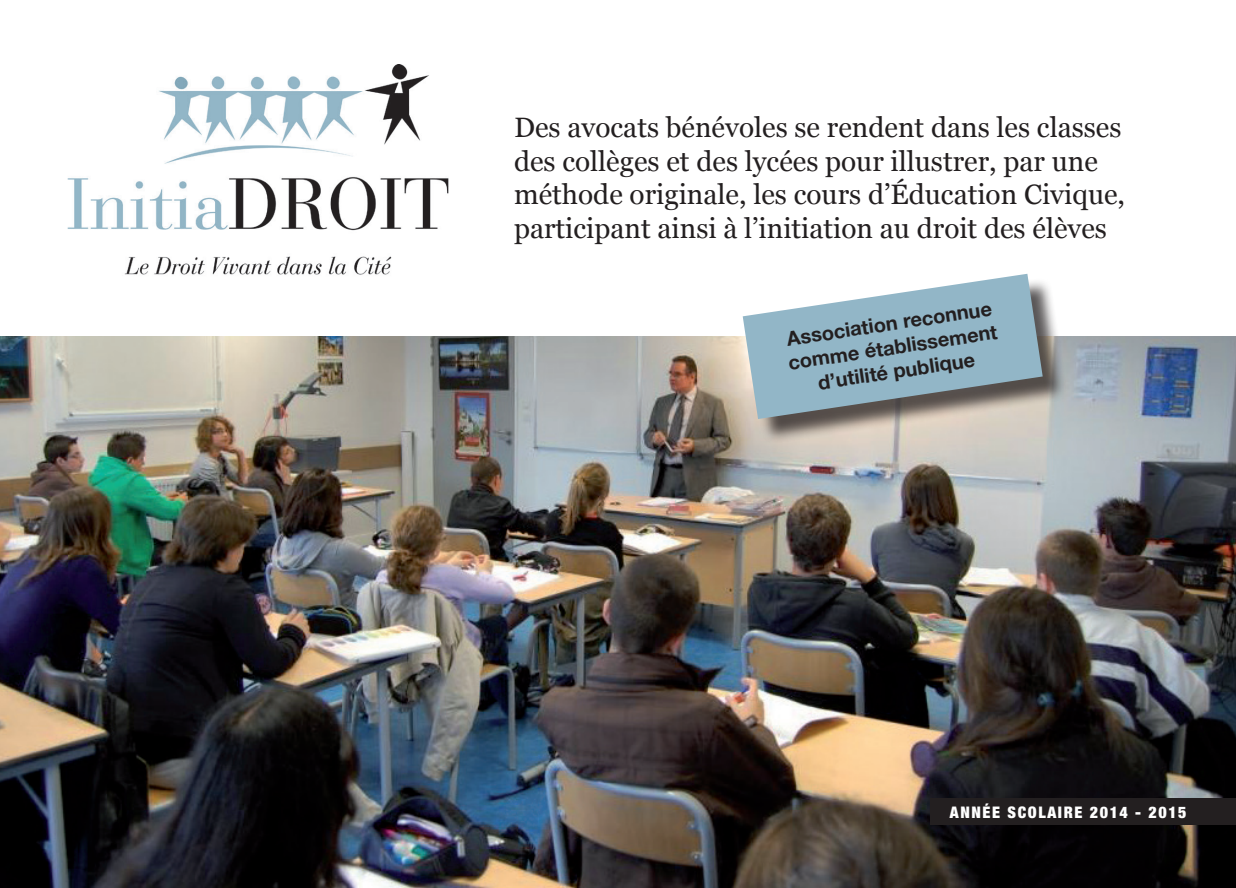
<style>
.page{position:relative;width:1236px;height:888px;background:#fff}
.page>*{position:absolute;margin:0;border:0;box-sizing:border-box;transform-origin:0 0}
.t1{font:28px/33.6px "Georgia";color:#231f20}
.t2{font:700 20px/24px "Helvetica Neue LT";color:#231f20;text-align:center}
.t3{font:900 condensed 16px "Helvetica Neue LT";letter-spacing:.1em;color:#fff}
</style>
<div class="page">
<img style="left:0;top:336px;width:1236px;height:551px">
<div style="left:931px;top:797px;width:305px;height:26px;background:#231f20"></div>
<img style="left:67px;top:65px;width:382px;height:210px">
<div style="left:746px;top:277px;width:321px;height:166px;background:#231f20;opacity:.75"></div>
<svg style="left:743px;top:274px;width:300px;height:145px;background:#a2b9c3"></svg>
<p class="t1" style="left:514px;top:111px;width:613px">Des avocats bénévoles se rendent dans les classes des collèges et des lycées pour illustrer, par une méthode originale, les cours d’Éducation Civique, participant ainsi à l’initiation au droit des élèves</p>
<p class="t2" style="left:783px;top:326px;width:212px;rotate:-8deg">Association reconnue comme établissement d’utilité publique</p>
<p class="t3" style="left:950px;top:801px;width:238px">ANNÉE SCOLAIRE 2014 - 2015</p>
</div>
